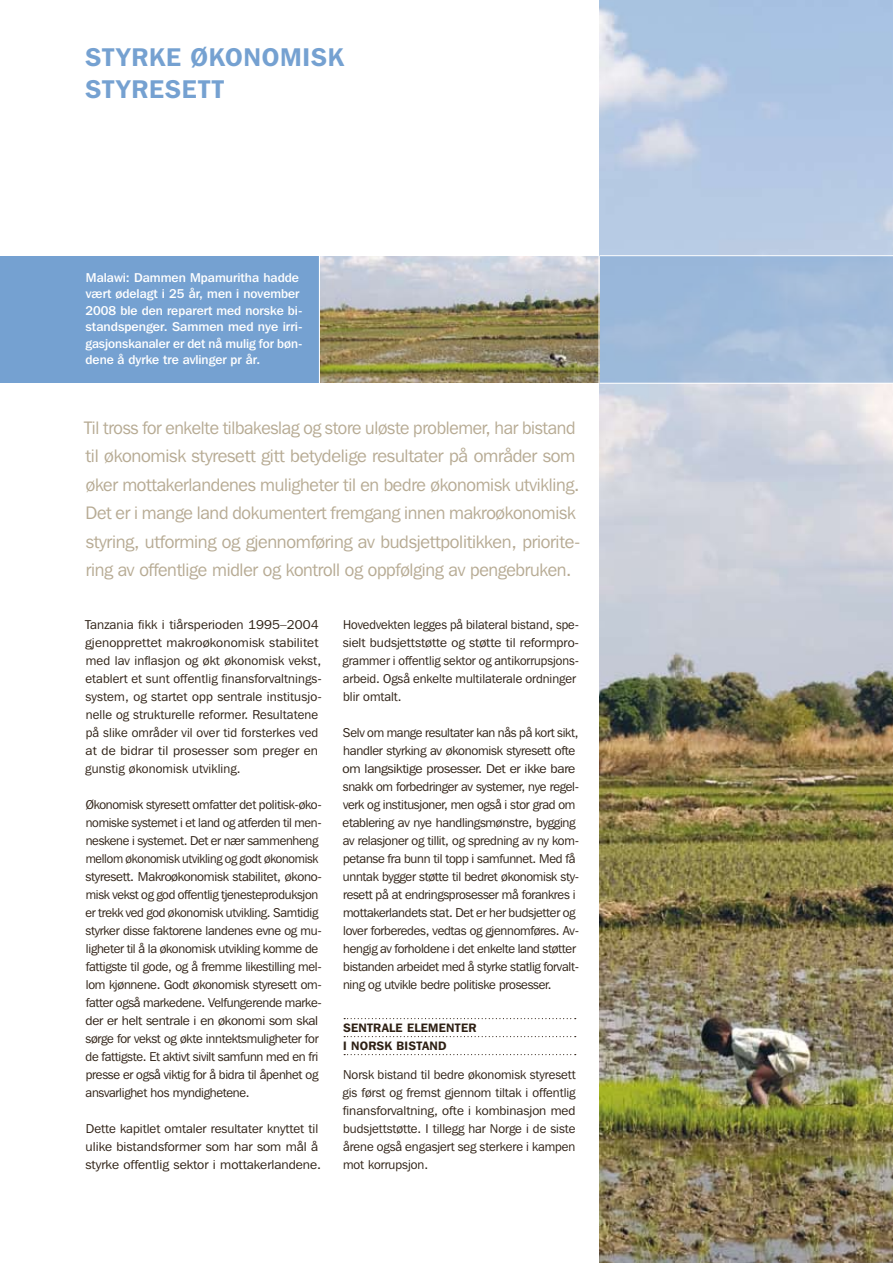
<style>
.page{position:relative;width:893px;height:1263px;background:#fff}
.page>*{position:absolute;margin:0;border:0;box-sizing:border-box;transform-origin:0 0}
.t1{font:600 25.5px "Franklin Gothic IT Cby BT";letter-spacing:.035em;color:#75a1d1}
.t2{font:18px/28.5px "Franklin Gothic IT Cby BT";letter-spacing:-.015em;color:#b7ab94}
.t3{font:12.75px/18px "Franklin Gothic IT Cby BT";letter-spacing:-.02em;color:#2e2014}
.t4{font:12.75px/18px "Franklin Gothic IT Cby BT";letter-spacing:.01em;color:#2e2014}
.t5{font:12.75px/18px "Franklin Gothic IT Cby BT";color:#2e2014}
.t6{font:500 12.75px/16.5px "Franklin Gothic IT Cby BT";color:#fff}
.t7{font:600 12.15px "Franklin Gothic IT Cby BT";color:#2e2014}
</style>
<div class="page">
<svg style="left:344px;top:1018px;width:232px;height:1px"></svg>
<svg style="left:344px;top:1036px;width:232px;height:1px"></svg>
<svg style="left:344px;top:1054px;width:232px;height:1px"></svg>
<img style="left:600px;top:0;width:293px;height:1263px">
<div style="left:600px;top:255px;width:293px;height:128px;background:linear-gradient(to right,#9ab7d9,#aac0dc)"></div>
<img style="left:320px;top:256px;width:278px;height:127px">
<div style="left:0;top:256px;width:319px;height:127px;background:#75a1d1"></div>
<hr style="left:600px;top:255px;width:293px;height:1px;background:#fff">
<hr style="left:600px;top:383px;width:293px;height:1px;background:#fff">
<h1 class="t1" style="left:85px;top:41px;width:159px">STYR KE ØKONO</h1>
<h1 class="t1" style="left:280px;top:41px;width:65px">MISK</h1>
<h1 class="t1" style="left:85px;top:73px;width:63px">STYRESETT</h1>
<p class="t6" style="left:85px;top:269px;width:219px">Malawi: Dammen Mpamuritha hadde vært ødelagt i 25 år, men i november 2008 ble den reparert med norske bi&shy;standspenger. Sammen med nye irri&shy;gasjonskanaler er det nå mulig for bøn&shy;dene å dyrke tre avlinger pr år.</p>
<p class="t2" style="left:84px;top:413px;width:498px">Til tross for enkelte tilbakeslag og store uløste problemer, har bistand til økonomisk styresett gitt betydelige resultater på områder som øker mottakerlandenes muligheter til en bedre økonomisk utvikling.<br>Det er i mange land dokumentert fremgang innen makroøkonomisk styring, utforming og gjennomføring av budsjettpolitikken, priorite&shy;ring av offentlige midler og kontroll og oppfølging av pengebruken.</p>
<p class="t4" style="left:85px;top:616px;width:238px">Tanzania fikk i tiårsperioden 1995–2004 gjenopprettet makroøkonomisk stabilitet med lav inflasjon og økt økonomisk vekst, etablert et sunt offentlig finansforvaltnings&shy;system, og startet opp sentrale institusjo&shy;nelle og strukturelle reformer. Resultatene på slike områder vil over tid forsterkes ved at de bidrar til prosesser som preger en gunstig økonomisk utvikling.</p>
<p class="t3" style="left:85px;top:796px;width:238px">Økonomisk styresett omfatter det politisk-øko&shy;nomiske systemet i et land og atferden til men&shy;neskene i systemet. Det er nær sammenheng mellom økonomisk utvikling og godt økonomisk styresett. Makroøkonomisk stabilitet, økono&shy;misk vekst og god offentlig tjenesteproduksjon er trekk ved god økonomisk utvikling. Samtidig styrker disse faktorene landenes evne og mu&shy;ligheter til å la økonomisk utvikling komme de fattigste til gode, og å fremme likestilling mel&shy;lom kjønnene. Godt økonomisk styresett om&shy;fatter også markedene. Velfungerende marke&shy;der er helt sentrale i en økonomi som skal sørge for vekst og økte inntektsmuligheter for de fattigste. Et aktivt sivilt samfunn med en fri presse er også viktig for å bidra til åpenhet og ansvarlighet hos myndighetene.</p>
<p class="t5" style="left:86px;top:1120px;width:237px">Dette kapitlet omtaler resultater knyttet til ulike bistandsformer som har som mål å styrke offentlig sektor i mottakerlandene.</p>
<p class="t5" style="left:343px;top:616px;width:238px">Hovedvekten legges på bilateral bistand, spe&shy;sielt budsjettstøtte og støtte til reformpro&shy;grammer i offentlig sektor og antikorrupsjons&shy;arbeid. Også enkelte multilaterale ordninger blir omtalt.</p>
<p class="t3" style="left:343px;top:724px;width:238px">Selv om mange resultater kan nås på kort sikt, handler styrking av økonomisk styresett ofte om langsiktige prosesser. Det er ikke bare snakk om forbedringer av systemer, nye regel&shy;verk og institusjoner, men også i stor grad om etablering av nye handlingsmønstre, bygging av relasjoner og tillit, og spredning av ny kom&shy;petanse fra bunn til topp i samfunnet. Med få unntak bygger støtte til bedret økonomisk sty&shy;resett på at endringsprosesser må forankres i mottakerlandets stat. Det er her budsjetter og lover forberedes, vedtas og gjennomføres. Av&shy;hengig av forholdene i det enkelte land støtter bistanden arbeidet med å styrke statlig forvalt&shy;ning og utvikle bedre politiske prosesser.</p>
<p class="t7" style="left:343px;top:1020px;width:17px">SENTRALE</p>
<p class="t7" style="left:407px;top:1020px;width:41px">ELEMENTER</p>
<p class="t7" style="left:343px;top:1038px;width:17px">I NORS</p>
<p class="t7" style="left:385px;top:1038px;width:32px">K BISTAN</p>
<p class="t7" style="left:438px;top:1038px;width:10px">D</p>
<p class="t3" style="left:343px;top:1066px;width:235px;text-align:justify">Norsk bistand til bedre økonomisk styresett gis først og fremst gjennom tiltak i offentlig finansforvaltning, ofte i kombinasjon med budsjettstøtte. I tillegg har Norge i de siste årene også engasjert seg sterkere i kampen mot korrupsjon.</p>
</div>
